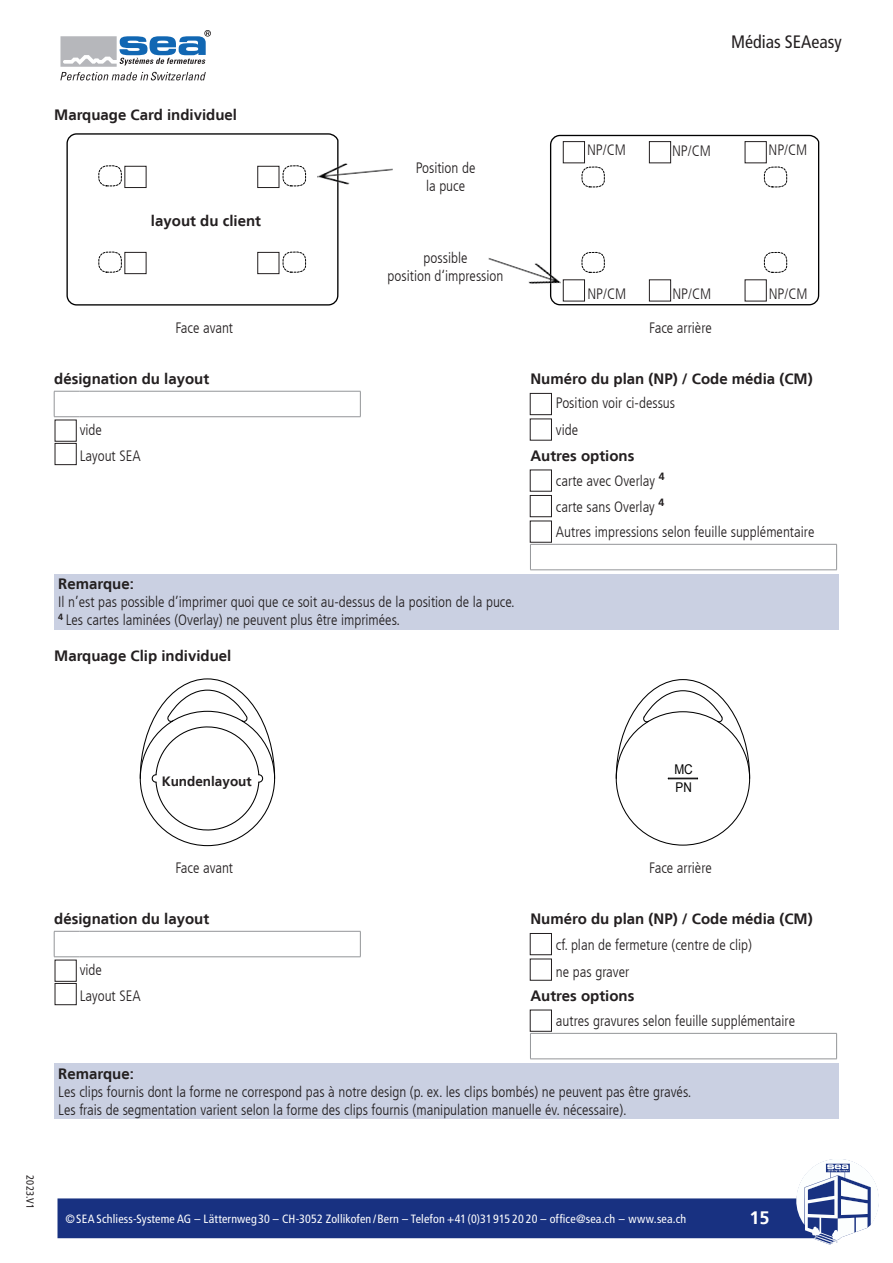
<style>
.page{position:relative;width:893px;height:1263px;background:#fff}
.page>*{position:absolute;margin:0;border:0;box-sizing:border-box;transform-origin:0 0}
.t1{font:condensed 18px "Frutiger LT";color:#231f20}
.t2{font:700 18px "Frutiger LT";color:#fff}
.t3{font:300 condensed 15px/18px "Frutiger LT";color:#231f20}
.t4{font:700 15px "Frutiger LT";color:#231f20}
.t5{font:700 13.5px "Frutiger LT";color:#231f20}
.t6{font:13.5px/17.4px "Arial";color:#000001;scale:.89 1}
.t7{font:condensed 12px "Frutiger LT";letter-spacing:.015em;color:#fff}
.t8{font:condensed 10.5px "Frutiger LT";letter-spacing:.015em;color:#231f20}
.s1{font-weight:700;font-stretch:normal}
</style>
<div class="page">
<div style="left:58px;top:1198px;width:783px;height:40px;background:#183181;border:2px solid #183181"></div>
<svg style="left:797px;top:1159px;width:82px;height:85px"></svg>
<div style="left:54px;top:574px;width:785px;height:55px;background:#cad0e2"></div>
<div style="left:54px;top:1063px;width:785px;height:55px;background:#cad0e2"></div>
<svg style="left:66px;top:133px;width:273px;height:173px"></svg>
<svg style="left:99px;top:164px;width:23px;height:23px"></svg>
<svg style="left:99px;top:250px;width:23px;height:23px"></svg>
<svg style="left:283px;top:164px;width:23px;height:23px"></svg>
<svg style="left:283px;top:250px;width:23px;height:23px"></svg>
<svg style="left:550px;top:134px;width:270px;height:172px"></svg>
<svg style="left:582px;top:165px;width:22px;height:23px"></svg>
<svg style="left:582px;top:250px;width:22px;height:24px"></svg>
<svg style="left:764px;top:165px;width:23px;height:23px"></svg>
<svg style="left:764px;top:250px;width:23px;height:24px"></svg>
<img style="left:488px;top:244px;width:77px;height:51px">
<img style="left:315px;top:156px;width:78px;height:35px">
<svg style="left:615px;top:679px;width:136px;height:100px"></svg>
<svg style="left:139px;top:678px;width:137px;height:154px"></svg>
<div style="left:649px;top:141px;width:22px;height:22px;border:1px solid #231f20"></div>
<div style="left:745px;top:141px;width:22px;height:22px;border:1px solid #231f20"></div>
<div style="left:563px;top:279px;width:22px;height:22px;border:1px solid #231f20"></div>
<div style="left:649px;top:279px;width:22px;height:22px;border:1px solid #231f20"></div>
<div style="left:563px;top:141px;width:22px;height:22px;border:1px solid #231f20"></div>
<div style="left:124px;top:166px;width:22px;height:22px;border:1px solid #231f20"></div>
<div style="left:124px;top:252px;width:22px;height:22px;border:1px solid #231f20"></div>
<div style="left:257px;top:166px;width:22px;height:22px;border:1px solid #231f20"></div>
<div style="left:257px;top:252px;width:22px;height:22px;border:1px solid #231f20"></div>
<div style="left:55px;top:420px;width:22px;height:22px;border:1px solid #231f20"></div>
<div style="left:55px;top:443px;width:22px;height:22px;border:1px solid #231f20"></div>
<div style="left:530px;top:393px;width:22px;height:22px;border:1px solid #231f20"></div>
<div style="left:530px;top:495px;width:22px;height:22px;border:1px solid #231f20"></div>
<div style="left:530px;top:521px;width:22px;height:22px;border:1px solid #231f20"></div>
<div style="left:55px;top:960px;width:22px;height:22px;border:1px solid #231f20"></div>
<div style="left:55px;top:983px;width:22px;height:22px;border:1px solid #231f20"></div>
<div style="left:530px;top:933px;width:22px;height:22px;border:1px solid #231f20"></div>
<div style="left:530px;top:959px;width:22px;height:22px;border:1px solid #231f20"></div>
<div style="left:530px;top:1010px;width:22px;height:22px;border:1px solid #231f20"></div>
<svg style="left:60px;top:30px;width:151px;height:50px"></svg>
<hr style="left:80px;top:931px;width:281px;height:1px;background:#939598">
<svg style="left:360px;top:931px;width:1px;height:25px"></svg>
<svg style="left:54px;top:931px;width:26px;height:26px"></svg>
<hr style="left:80px;top:956px;width:281px;height:1px;background:#939598">
<hr style="left:556px;top:1033px;width:281px;height:1px;background:#939598">
<svg style="left:836px;top:1033px;width:1px;height:25px"></svg>
<svg style="left:530px;top:1033px;width:26px;height:26px"></svg>
<hr style="left:556px;top:1058px;width:281px;height:1px;background:#939598">
<hr style="left:80px;top:391px;width:281px;height:1px;background:#939598">
<svg style="left:360px;top:391px;width:1px;height:25px"></svg>
<svg style="left:54px;top:391px;width:26px;height:26px"></svg>
<hr style="left:80px;top:416px;width:281px;height:1px;background:#939598">
<hr style="left:556px;top:544px;width:281px;height:1px;background:#939598">
<svg style="left:836px;top:544px;width:1px;height:26px"></svg>
<svg style="left:530px;top:544px;width:26px;height:27px"></svg>
<hr style="left:556px;top:570px;width:281px;height:1px;background:#939598">
<p class="t4" style="left:54px;top:106px;width:184px">Marquage Card individuel</p>
<p class="t4" style="left:151px;top:212px;width:112px">layout du client</p>
<p class="t3" style="left:416px;top:159px;width:61px;text-align:center">Position de la puce</p>
<p class="t3" style="left:388px;top:249px;width:117px;text-align:center">possible<br>position d‘impression</p>
<p class="t1" style="left:731px;top:31px;width:112px">Médias SEAeasy</p>
<p class="t3" style="left:587px;top:141px;width:40px">NP/CM</p>
<p class="t3" style="left:672px;top:142px;width:40px">NP/CM</p>
<p class="t3" style="left:768px;top:141px;width:40px">NP/CM</p>
<p class="t3" style="left:587px;top:285px;width:40px">NP/CM</p>
<p class="t3" style="left:672px;top:285px;width:40px">NP/CM</p>
<p class="t3" style="left:769px;top:285px;width:40px">NP/CM</p>
<p class="t3" style="left:175px;top:319px;width:59px">Face avant</p>
<p class="t3" style="left:649px;top:319px;width:64px">Face arrière</p>
<p class="t4" style="left:54px;top:370px;width:157px">désignation du layout</p>
<p class="t4" style="left:530px;top:370px;width:284px">Numéro du plan (NP) / Code média (CM)</p>
<p class="t3" style="left:556px;top:394px;width:121px">Position voir ci-dessus</p>
<p class="t3" style="left:80px;top:421px;width:24px">vide</p>
<p class="t3" style="left:556px;top:421px;width:24px">vide</p>
<p class="t3" style="left:80px;top:447px;width:63px">Layout SEA</p>
<p class="t3" style="left:556px;top:443px;width:260px;line-height:25.5px;text-indent:-26px"><span class="s1">Autres options<br></span>carte avec Overlay <sup>4<br></sup>carte sans Overlay <sup>4<br></sup>Autres impressions selon feuille supplémentaire</p>
<p class="t4" style="left:58px;top:574px;width:77px">Remarque:</p>
<p class="t3" style="left:58px;top:593px;width:458px">Il n’est pas possible d’imprimer quoi que ce soit au-dessus de la position de la puce.<br><sup>4</sup> Les cartes laminées (Overlay) ne peuvent plus être imprimées.</p>
<p class="t4" style="left:54px;top:646px;width:179px">Marquage Clip individuel</p>
<p class="t5" style="left:162px;top:773px;width:92px">Kundenlayout</p>
<p class="t6" style="left:674px;top:761px;width:22px">MC<br>PN</p>
<p class="t3" style="left:175px;top:859px;width:59px">Face avant</p>
<p class="t3" style="left:649px;top:859px;width:64px">Face arrière</p>
<p class="t4" style="left:54px;top:910px;width:157px">désignation du layout</p>
<p class="t4" style="left:530px;top:910px;width:284px">Numéro du plan (NP) / Code média (CM)</p>
<p class="t3" style="left:556px;top:936px;width:198px">cf. plan de fermeture (centre de clip)</p>
<p class="t3" style="left:80px;top:961px;width:24px">vide</p>
<p class="t3" style="left:556px;top:963px;width:75px">ne pas graver</p>
<p class="t3" style="left:80px;top:987px;width:63px">Layout SEA</p>
<p class="t4" style="left:530px;top:987px;width:105px">Autres options</p>
<p class="t3" style="left:556px;top:1012px;width:241px">autres gravures selon feuille supplémentaire</p>
<p class="t4" style="left:58px;top:1064px;width:77px">Remarque:</p>
<p class="t3" style="left:58px;top:1083px;width:635px">Les clips fournis dont la forme ne correspond pas à notre design (p. ex. les clips bombés) ne peuvent pas être gravés.<br>Les frais de segmentation varient selon la forme des clips fournis (manipulation manuelle év. nécessaire).</p>
<p class="t8" style="left:36px;top:1175px;width:35px;rotate:90deg">2023.V1</p>
<p class="t7" style="left:65px;top:1212px;width:622px">©SEA Schliess-Systeme AG – Lätternweg30 – CH-305-2 Zollikofen /Bern – Telefon +41(0)31915 20 20 – office@sea.ch – www.sea.ch</p>
<p class="t2" style="left:749px;top:1207px;width:22px">15</p>
</div>
